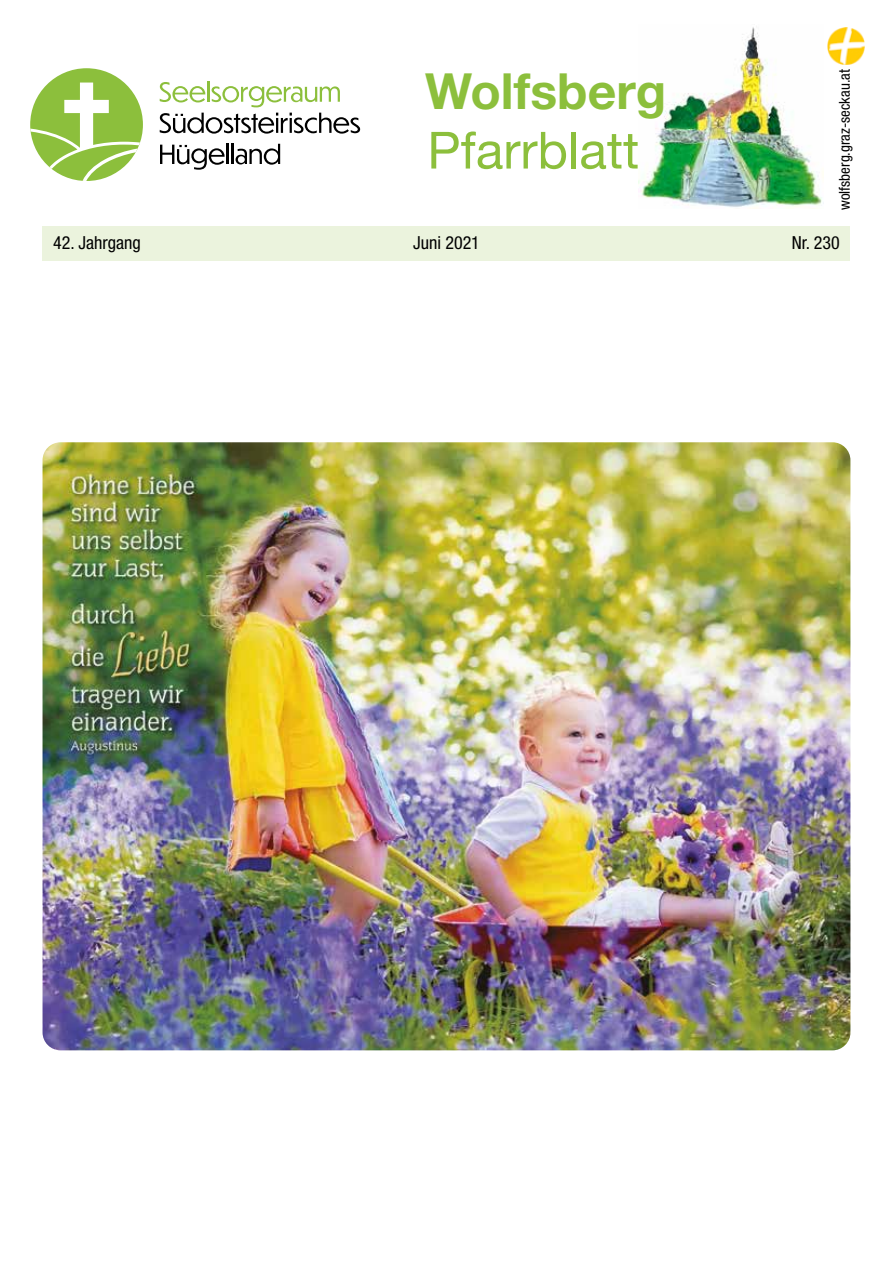
<style>
.page{position:relative;width:893px;height:1263px;background:#fff}
.page>*{position:absolute;margin:0;border:0;box-sizing:border-box;transform-origin:0 0}
.t1{font:51.3px "Helvetica Neue";color:#8cbf3c}
.t2{font:700 49.95px "Helvetica Neue";color:#8cbf3c}
.t3{font:condensed 18px "Helvetica Neue";color:#000}
.t4{font:condensed 15px "Helvetica Neue";color:#000}
</style>
<div class="page">
<div style="left:43px;top:226px;width:807px;height:34px;background:#ebf3dd"></div>
<svg style="left:160px;top:82px;width:45px;height:20px"></svg>
<hr style="left:207px;top:81px;width:2px;height:21px;background:#8cbf3c">
<svg style="left:212px;top:86px;width:128px;height:21px"></svg>
<svg style="left:160px;top:113px;width:200px;height:21px"></svg>
<svg style="left:160px;top:145px;width:65px;height:25px"></svg>
<hr style="left:226px;top:144px;width:3px;height:20px;background:#000">
<hr style="left:231px;top:144px;width:3px;height:20px;background:#000">
<svg style="left:236px;top:144px;width:44px;height:21px"></svg>
<div style="left:30px;top:68px;width:113px;height:113px;background:#8cbf3c;border-radius:50%"></div>
<svg style="left:30px;top:83px;width:110px;height:98px"></svg>
<img style="left:638px;top:27px;width:186px;height:181px">
<img style="left:827px;top:28px;width:37px;height:37px">
<img style="left:43px;top:442px;width:807px;height:608px">
<h2 class="t2" style="left:425px;top:60px;width:242px">Wolfsberg</h2>
<h1 class="t1" style="left:427px;top:120px;width:213px">Pfarrblatt</h1>
<p class="t4" style="left:836px;top:210px;width:142px;rotate:-90deg">wolfsberg.graz-seckau.at</p>
<p class="t3" style="left:53px;top:232px;width:89px">42. Jahrgang</p>
<p class="t3" style="left:413px;top:232px;width:68px">Juni 2021</p>
<p class="t3" style="left:792px;top:232px;width:49px">Nr. 230</p>
</div>
